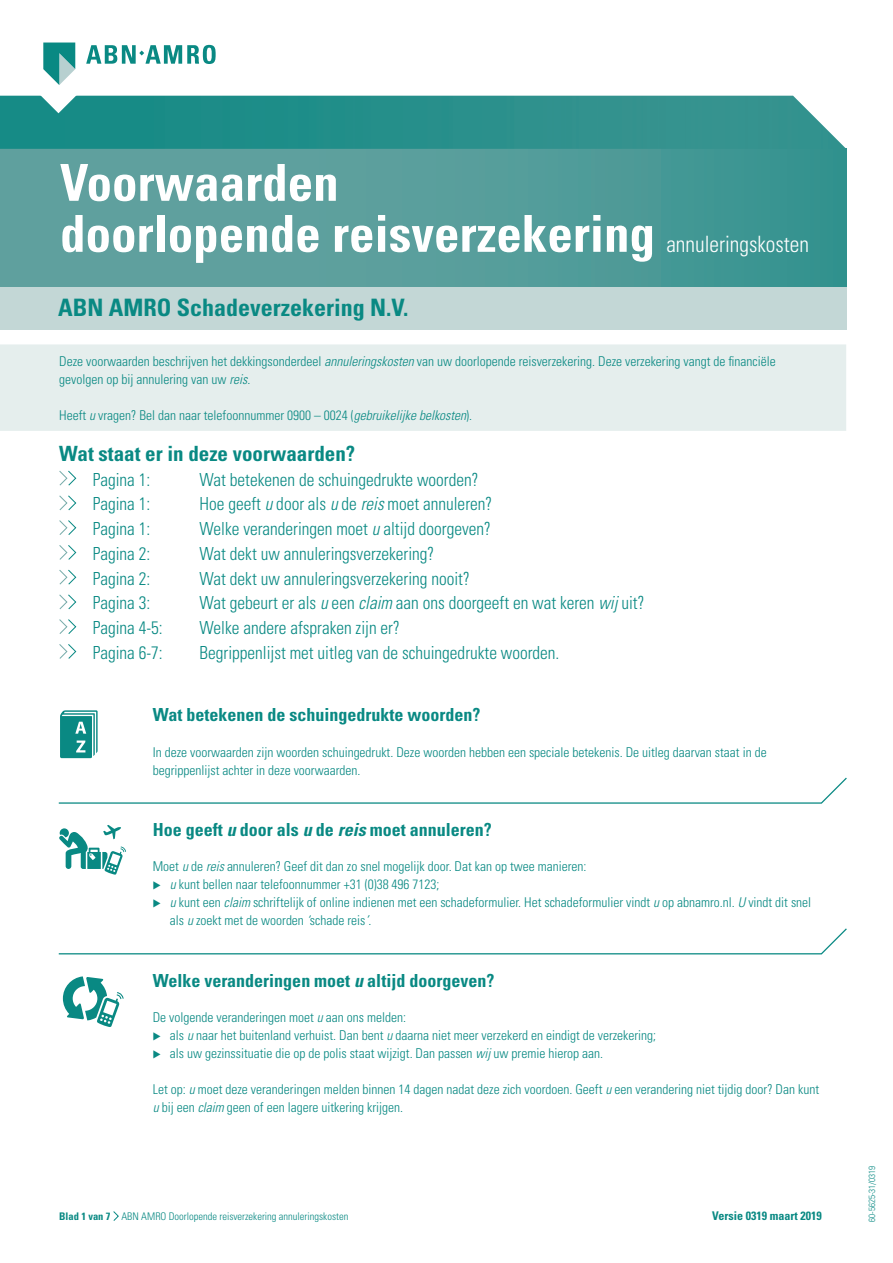
<style>
.page{position:relative;width:893px;height:1263px;background:#fff}
.page>*{position:absolute;margin:0;border:0;box-sizing:border-box;transform-origin:0 0}
.t1{font:700 condensed 51px/51px "Univers LT Std";color:#fff}
.t2{font:700 condensed 24px "Univers LT Std";color:#098983}
.t3{font:300 condensed 22.5px "Univers LT Std";color:#fff;scale:.96 1}
.t4{font:700 condensed 21px "Univers LT Std";color:#098983}
.t5{font:300 condensed 18px "Univers LT Std";color:#098983;scale:.96 1}
.t6{font:700 condensed 18px "Univers LT Std";color:#098983}
.t7{font:300 condensed 13.5px/18px "Univers LT Std";color:#098983}
.t8{font:700 condensed 12px "Univers LT Std";color:#098983}
.t9{font:300 condensed 10.5px "Univers LT Std";color:#098983}
.t10{font:300 condensed 9px "Univers LT Std";color:#098983}
.s1{font-style:italic}
.s2{font-weight:700}
</style>
<div class="page">
<div style="left:0;top:149px;width:846px;height:138px;background:linear-gradient(to right,#6aa3a2,#3d9692)"></div>
<div style="left:0;top:287px;width:846px;height:43px;background:#c3d7d6"></div>
<img style="left:0;top:96px;width:846px;height:53px">
<div style="left:0;top:344px;width:846px;height:87px;background:#e5eeed"></div>
<svg style="left:58px;top:777px;width:789px;height:27px"></svg>
<svg style="left:58px;top:928px;width:789px;height:27px"></svg>
<svg style="left:59px;top:825px;width:67px;height:50px"></svg>
<svg style="left:60px;top:710px;width:38px;height:48px;background:#3da29d"></svg>
<svg style="left:59px;top:470px;width:18px;height:16px"></svg>
<svg style="left:59px;top:495px;width:18px;height:16px"></svg>
<svg style="left:59px;top:520px;width:18px;height:15px"></svg>
<svg style="left:59px;top:545px;width:18px;height:15px"></svg>
<svg style="left:59px;top:569px;width:18px;height:16px"></svg>
<svg style="left:59px;top:594px;width:18px;height:16px"></svg>
<svg style="left:59px;top:619px;width:18px;height:15px"></svg>
<svg style="left:59px;top:644px;width:18px;height:15px"></svg>
<svg style="left:63px;top:976px;width:61px;height:51px"></svg>
<svg style="left:113px;top:1211px;width:6px;height:10px"></svg>
<svg style="left:28px;top:43px;width:188px;height:70px"></svg>
<h1 class="t1" style="left:60px;top:157px;width:596px">Voorwaarden<br>doorlopende reisverzekering</h1>
<h2 class="t2" style="left:58px;top:293px;width:352px">ABN AMRO Schadeverzekering N.V.</h2>
<h3 class="t3" style="left:666px;top:230px;width:150px">annuleringskosten</h3>
<p class="t7" style="left:59px;top:353px;width:718px">Deze voorwaarden beschrijven het dekkingsonderdeel <span class="s1">annuleringskosten</span> van uw doorlopende reisverzekering. Deze verzekering vangt de financiële gevolgen op bij annulering van uw <span class="s1">reis</span>.</p>
<p class="t7" style="left:59px;top:407px;width:414px">Heeft <span class="s1">u</span> vragen? Bel dan naar telefoonnummer 0900 – 0024 (<span class="s1">gebruikelijke belkosten</span>).</p>
<h3 class="t4" style="left:59px;top:440px;width:297px">Wat staat er in deze voorwaarden?</h3>
<h3 class="t5" style="left:93px;top:468px;width:61px">Pagina 1:</h3>
<h3 class="t5" style="left:200px;top:468px;width:292px">Wat betekenen de schuingedrukte woorden?</h3>
<h3 class="t5" style="left:93px;top:493px;width:61px">Pagina 1:</h3>
<h3 class="t5" style="left:200px;top:493px;width:306px">Hoe geeft <span class="s1">u</span> door als <span class="s1">u</span> de <span class="s1">reis</span> moet annuleren?</h3>
<h3 class="t5" style="left:93px;top:518px;width:61px">Pagina 1:</h3>
<h3 class="t5" style="left:200px;top:518px;width:305px">Welke veranderingen moet <span class="s1">u</span> altijd doorgeven?</h3>
<h3 class="t5" style="left:93px;top:543px;width:61px">Pagina 2:</h3>
<h3 class="t5" style="left:200px;top:543px;width:246px">Wat dekt uw annuleringsverzekering?</h3>
<h3 class="t5" style="left:93px;top:567px;width:61px">Pagina 2:</h3>
<h3 class="t5" style="left:200px;top:567px;width:283px">Wat dekt uw annuleringsverzekering nooit?</h3>
<h3 class="t5" style="left:93px;top:592px;width:61px">Pagina 3:</h3>
<h3 class="t5" style="left:200px;top:592px;width:465px">Wat gebeurt er als <span class="s1">u</span> een <span class="s1">claim</span> aan ons doorgeeft en wat keren <span class="s1">wij</span> uit?</h3>
<h3 class="t5" style="left:93px;top:617px;width:74px">Pagina 4-5:</h3>
<h3 class="t5" style="left:200px;top:617px;width:210px">Welke andere afspraken zijn er?</h3>
<h3 class="t5" style="left:93px;top:642px;width:74px">Pagina 6-7:</h3>
<h3 class="t5" style="left:200px;top:642px;width:376px">Begrippenlijst met uitleg van de schuingedrukte woorden.</h3>
<h3 class="t6" style="left:153px;top:704px;width:329px">Wat betekenen de schuingedrukte woorden?</h3>
<p class="t7" style="left:153px;top:743px;width:615px">In deze voorwaarden zijn woorden schuingedrukt. Deze woorden hebben een speciale betekenis. De uitleg daarvan staat in de begrippenlijst achter in deze voorwaarden.</p>
<h3 class="t6" style="left:153px;top:819px;width:340px">Hoe geeft <span class="s1">u</span> door als <span class="s1">u</span> de <span class="s1">reis</span> moet annuleren?</h3>
<p class="t7" style="left:170px;top:857px;width:643px;text-indent:-17px">Moet <span class="s1">u</span> de <span class="s1">reis</span> annuleren? Geef dit dan zo snel mogelijk door. Dat kan op twee manieren:<br><span class="s1">u</span> kunt bellen naar telefoonnummer +31 (0)38 496 7123;<br><span class="s1">u</span> kunt een <span class="s1">claim</span> schriftelijk of online indienen met een schadeformulier. Het schadeformulier vindt <span class="s1">u</span> op abnamro.nl. <span class="s1">U</span> vindt dit snel als <span class="s1">u</span> zoekt met de woorden <span class="s1">‘</span>schade reis<span class="s1">’</span>.</p>
<h3 class="t6" style="left:153px;top:969px;width:343px">Welke veranderingen moet <span class="s1">u</span> altijd doorgeven?</h3>
<p class="t7" style="left:170px;top:1008px;width:488px;text-indent:-17px">De volgende veranderingen moet <span class="s1">u</span> aan ons melden:<br>als <span class="s1">u</span> naar het buitenland verhuist. Dan bent <span class="s1">u</span> daarna niet meer verzekerd en eindigt de verzekering; als uw gezinssituatie die op de polis staat wijzigt. Dan passen <span class="s1">wij</span> uw premie hierop aan.</p>
<p class="t7" style="left:153px;top:1080px;width:668px">Let op: <span class="s1">u</span> moet deze veranderingen melden binnen 14 dagen nadat deze zich voordoen. Geeft <span class="s1">u</span> een verandering niet tijdig door? Dan kunt <span class="s1">u</span> bij een <span class="s1">claim</span> geen of een lagere uitkering krijgen.</p>
<p class="t9" style="left:59px;top:1210px;width:291px"><span class="s2">Blad 1 van 7</span> ABN AMRO Doorlopende reisverzekering annuleringskosten</p>
<p class="t8" style="left:712px;top:1208px;width:111px">Versie 0319 maart 2019</p>
<p class="t10" style="left:866px;top:1222px;width:57px;rotate:-90deg">60-5625-31/0319</p>
</div>
